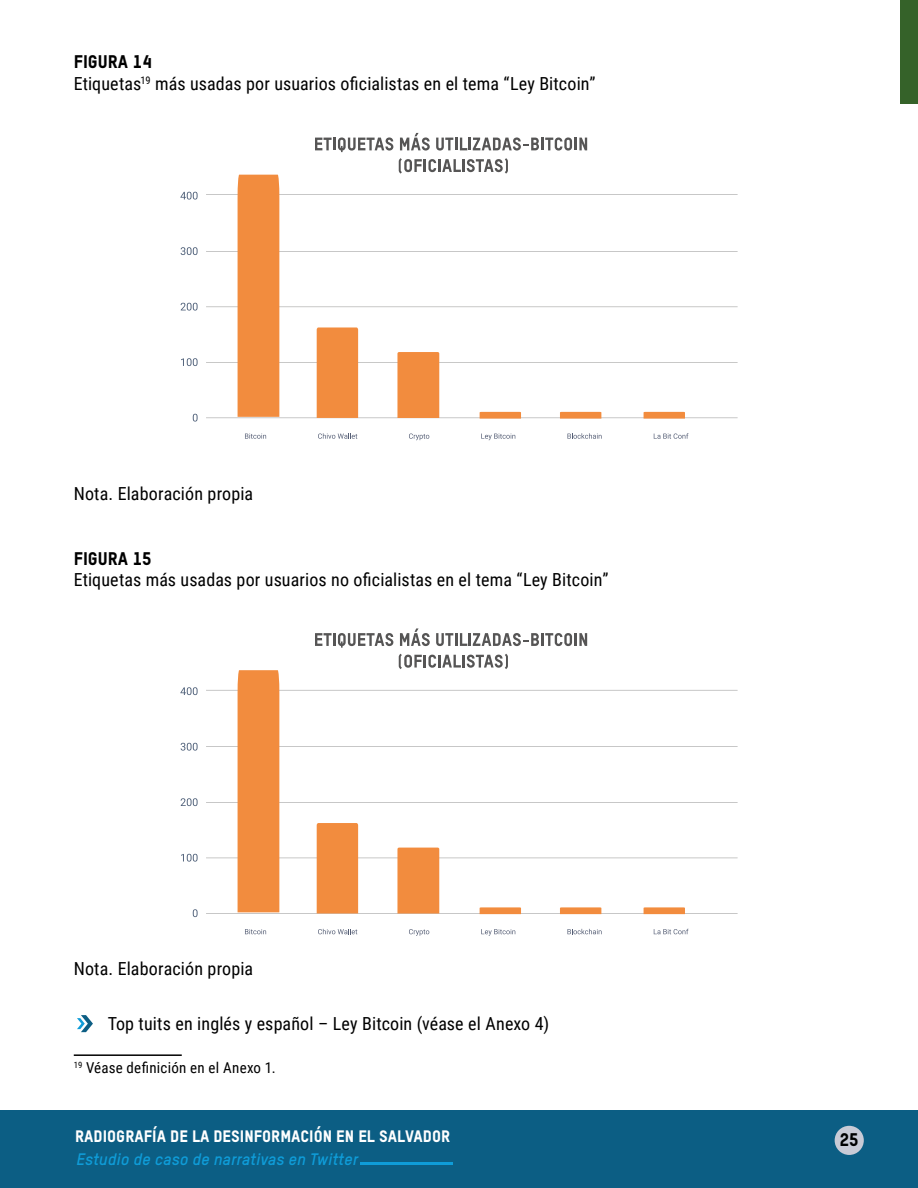
<style>
.page{position:relative;width:918px;height:1188px;background:#fff}
.page>*{position:absolute;margin:0;border:0;box-sizing:border-box;transform-origin:0 0}
.t1{font:18px "Roboto Condensed";letter-spacing:.005em;color:#000}
.t2{font:18px "Oxfam TSTARPRO Headline";color:#000}
.t3{font:16.35px "Oxfam TSTARPRO Headline";color:#fff}
.t4{font:italic 700 16.35px "Oxfam TSTARPRO";color:#0f9cd8}
.t5{font:15px "Roboto Condensed";letter-spacing:.015em;color:#000}
</style>
<div class="page">
<div style="left:0;top:1110px;width:918px;height:78px;background:#0c5e84"></div>
<div style="left:835px;top:1126px;width:29px;height:29px;background:#c9cbd6;border-radius:50%"></div>
<hr style="left:361px;top:1162px;width:92px;height:3px;background:#0f9cd8">
<div style="left:900px;top:0;width:18px;height:104px;background:#356229"></div>
<svg style="left:77px;top:1015px;width:16px;height:17px"></svg>
<hr style="left:74px;top:1054px;width:108px;height:2px;background:#000">
<svg style="left:245px;top:434px;width:21px;height:5px"></svg>
<svg style="left:318px;top:433px;width:39px;height:6px"></svg>
<svg style="left:409px;top:434px;width:20px;height:6px"></svg>
<svg style="left:481px;top:434px;width:34px;height:6px"></svg>
<svg style="left:567px;top:433px;width:35px;height:6px"></svg>
<svg style="left:654px;top:433px;width:34px;height:6px"></svg>
<svg style="left:315px;top:137px;width:78px;height:15px"></svg>
<svg style="left:400px;top:133px;width:30px;height:18px"></svg>
<svg style="left:436px;top:137px;width:151px;height:14px"></svg>
<svg style="left:180px;top:192px;width:18px;height:8px"></svg>
<svg style="left:181px;top:247px;width:17px;height:8px"></svg>
<svg style="left:181px;top:303px;width:17px;height:8px"></svg>
<svg style="left:181px;top:358px;width:17px;height:8px"></svg>
<svg style="left:193px;top:414px;width:5px;height:8px"></svg>
<svg style="left:206px;top:158px;width:532px;height:261px"></svg>
<svg style="left:245px;top:929px;width:21px;height:5px"></svg>
<svg style="left:318px;top:929px;width:39px;height:5px"></svg>
<svg style="left:409px;top:929px;width:20px;height:7px"></svg>
<svg style="left:481px;top:929px;width:34px;height:7px"></svg>
<svg style="left:567px;top:929px;width:35px;height:5px"></svg>
<svg style="left:654px;top:929px;width:34px;height:5px"></svg>
<svg style="left:315px;top:633px;width:78px;height:15px"></svg>
<svg style="left:400px;top:628px;width:30px;height:18px"></svg>
<svg style="left:436px;top:633px;width:151px;height:13px"></svg>
<svg style="left:180px;top:687px;width:18px;height:8px"></svg>
<svg style="left:181px;top:743px;width:17px;height:8px"></svg>
<svg style="left:181px;top:798px;width:17px;height:8px"></svg>
<svg style="left:181px;top:854px;width:17px;height:8px"></svg>
<svg style="left:193px;top:909px;width:5px;height:8px"></svg>
<svg style="left:206px;top:654px;width:532px;height:260px"></svg>
<p class="t2" style="left:74px;top:50px;width:80px">FIGURA 14</p>
<p class="t1" style="left:74px;top:71px;width:523px">Etiquetas<sup>19</sup> más usadas por usuarios oficialistas en el tema “Ley Bitcoin”</p>
<p class="t1" style="left:74px;top:481px;width:181px">Nota. Elaboración propia</p>
<p class="t2" style="left:74px;top:547px;width:79px">FIGURA 15</p>
<p class="t1" style="left:74px;top:567px;width:536px">Etiquetas más usadas por usuarios no oficialistas en el tema “Ley Bitcoin”</p>
<p class="t1" style="left:74px;top:956px;width:181px">Nota. Elaboración propia</p>
<p class="t1" style="left:108px;top:1011px;width:443px">Top tuits en inglés y español – Ley Bitcoin (véase el Anexo 4)</p>
<p class="t5" style="left:74px;top:1057px;width:203px"><sup>19</sup> Véase definición en el Anexo 1.</p>
<p class="t3" style="left:75px;top:1126px;width:377px">RADIOGRAFÍA DE LA DESINFORMACIÓN EN EL SALVADOR</p>
<p class="t4" style="left:77px;top:1150px;width:283px">Estudio de caso de narrativas en Twitter</p>
<p class="t2" style="left:840px;top:1129px;width:20px">25</p>
</div>
